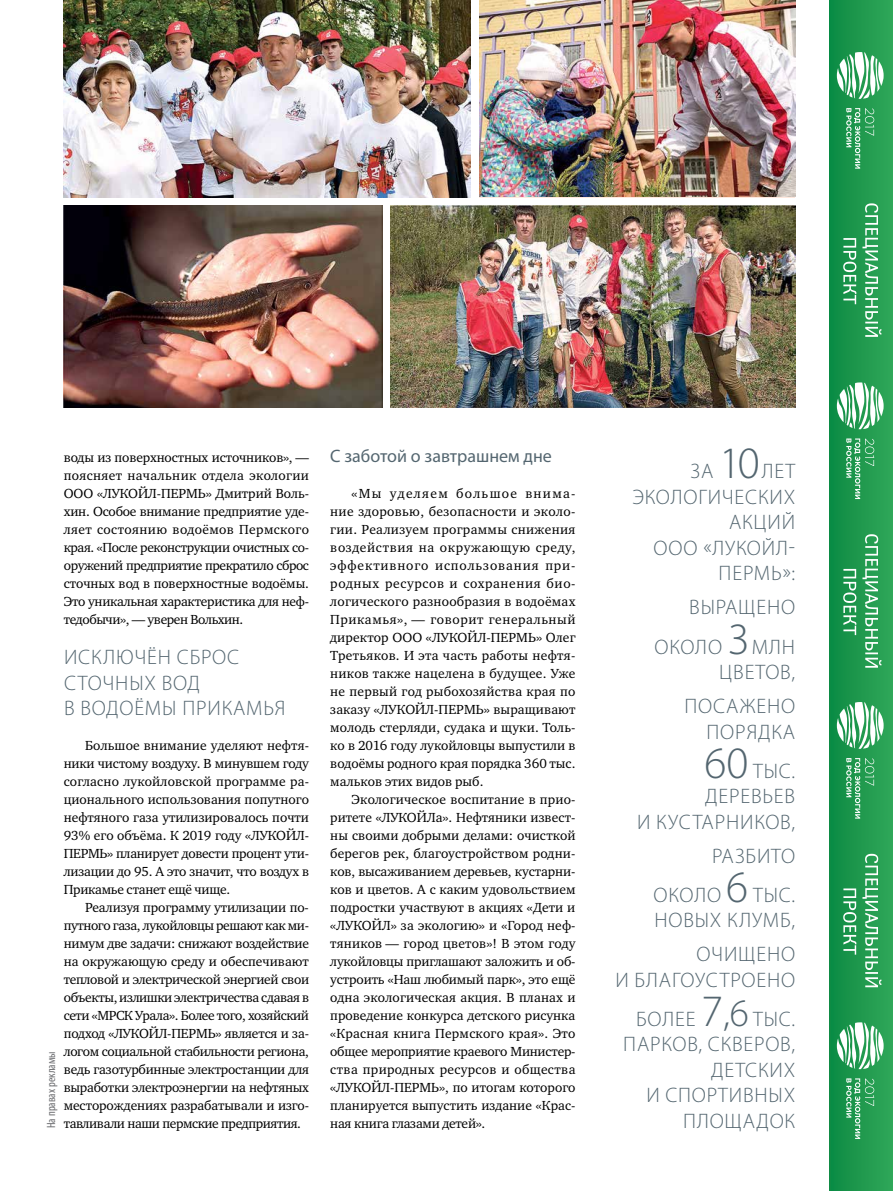
<style>
.page{position:relative;width:893px;height:1191px;background:#fff}
.page>*{position:absolute;margin:0;border:0;box-sizing:border-box;transform-origin:0 0}
.t1{font:300 21px/25.5px "Myriad Pro";letter-spacing:.04em;color:#546670;text-align:right}
.t2{font:18px "Myriad Pro";color:#546670}
.t3{font:13.5px/18px "Charter ITC";letter-spacing:-.02em;color:#000;text-align:justify}
.t4{font:condensed 12px "Myriad Pro";color:#6d6e71}
.s1{font-size:45px}
.s2{font-size:39px}
</style>
<div class="page">
<img style="left:391px;top:205px;width:404px;height:203px">
<img style="left:64px;top:0;width:407px;height:197px">
<img style="left:64px;top:206px;width:318px;height:202px">
<img style="left:479px;top:0;width:316px;height:197px">
<div style="left:829px;top:0;width:64px;height:1191px;background:linear-gradient(to right,#0b8b43,#30a758)"></div>
<hr style="left:829px;top:0;width:2px;height:1191px;background:#138b44">
<svg style="left:843px;top:238px;width:13px;height:66px"></svg>
<svg style="left:862px;top:203px;width:19px;height:134px;background:#58b47a"></svg>
<svg style="left:843px;top:569px;width:13px;height:66px"></svg>
<svg style="left:862px;top:534px;width:19px;height:133px;background:#58b47a"></svg>
<svg style="left:843px;top:888px;width:13px;height:66px"></svg>
<svg style="left:862px;top:853px;width:19px;height:134px;background:#58b47a"></svg>
<svg style="left:837px;top:52px;width:47px;height:47px"></svg>
<svg style="left:846px;top:108px;width:28px;height:61px;background:#45a96b"></svg>
<svg style="left:837px;top:382px;width:47px;height:47px"></svg>
<svg style="left:846px;top:438px;width:28px;height:61px;background:#45a96b"></svg>
<svg style="left:837px;top:702px;width:47px;height:47px"></svg>
<svg style="left:846px;top:758px;width:28px;height:60px;background:#45a96b"></svg>
<svg style="left:837px;top:1022px;width:47px;height:47px"></svg>
<svg style="left:846px;top:1078px;width:28px;height:61px;background:#45a96b"></svg>
<p class="t3" style="left:64px;top:448px;width:247px">воды из поверхностных источников», — поясняет начальник отдела экологии ООО «ЛУКОЙЛ-ПЕРМЬ» Дмитрий Воль&shy;хин. Особое внимание предприятие уде&shy;ляет состоянию водоёмов Пермского края. «После реконструкции очистных со&shy;оружений предприятие прекратило сброс сточных вод в поверхностные водоёмы.<br>Это уникальная характеристика для неф&shy;тедобычи», — уверен Вольхин.</p>
<h1 class="t1" style="left:64px;top:644px;width:223px;text-align:left">ИСКЛЮЧЁН СБРОС<br>СТОЧНЫХ ВОД<br>В ВОДОЁМЫ ПРИКАМЬЯ</h1>
<p class="t3" style="left:64px;top:736px;width:247px;text-indent:21px">Большое внимание уделяют нефтя&shy;ники чистому воздуху. В минувшем году согласно лукойловской программе ра&shy;ционального использования попутного нефтяного газа утилизировалось почти 93% его объёма. К 2019 году «ЛУКОЙЛ-ПЕРМЬ» планирует довести процент ути&shy;лизации до 95. А это значит, что воздух в Прикамье станет ещё чище.</p>
<p class="t3" style="left:64px;top:898px;width:247px;text-indent:21px">Реализуя программу утилизации по&shy;путного газа, лукойловцы решают как ми&shy;нимум две задачи: снижают воздействие на окружающую среду и обеспечивают тепловой и электрической энергией свои объекты, излишки электричества сдавая в сети «МРСК Урала». Более того, хозяйский подход «ЛУКОЙЛ-ПЕРМЬ» является и за&shy;логом социальной стабильности региона, ведь газотурбинные электростанции для выработки электроэнергии на нефтяных месторождениях разрабатывали и изго&shy;тавливали наши пермские предприятия.</p>
<p class="t4" style="left:44px;top:1128px;width:78px;rotate:-90deg">На правах рекламы</p>
<h2 class="t2" style="left:330px;top:445px;width:223px">С заботой о завтрашнем дне</h2>
<p class="t3" style="left:330px;top:484px;width:247px;text-indent:21px">«Мы уделяем большое внима&shy;ние здоровью, безопасности и эколо&shy;гии. Реализуем программы снижения воздействия на окружающую среду, эффективного использования при&shy;родных ресурсов и сохранения био&shy;логического разнообразия в водоёмах Прикамья», — говорит генеральный директор ООО «ЛУКОЙЛ-ПЕРМЬ» Олег Третьяков. И эта часть работы нефтя&shy;ников также нацелена в будущее. Уже не первый год рыбохозяйства края по заказу «ЛУКОЙЛ-ПЕРМЬ» выращивают молодь стерляди, судака и щуки. Толь&shy;ко в 2016 году лукойловцы выпустили в водоёмы родного края порядка 360 тыс. мальков этих видов рыб.</p>
<p class="t3" style="left:330px;top:790px;width:247px;text-indent:21px">Экологическое воспитание в прио&shy;ритете «ЛУКОЙЛа». Нефтяники извест&shy;ны своими добрыми делами: очисткой берегов рек, благоустройством родни&shy;ков, высаживанием деревьев, кустарни&shy;ков и цветов. А с каким удовольствием подростки участвуют в акциях «Дети и «ЛУКОЙЛ» за экологию» и «Город неф&shy;тяников — город цветов»! В этом году лукойловцы приглашают заложить и об&shy;устроить «Наш любимый парк», это ещё одна экологическая акция. В планах и проведение конкурса детского рисунка «Красная книга Пермского края». Это общее мероприятие краевого Министер&shy;ства природных ресурсов и общества «ЛУКОЙЛ-ПЕРМЬ», по итогам которого планируется выпустить издание «Крас&shy;ная книга глазами детей».</p>
<h1 class="t1" style="left:632px;top:458px;width:164px">ЗА <span class="s1">10</span> ЛЕТ<br>ЭКОЛОГИЧЕСКИХ<br>АКЦИЙ<br>ООО «ЛУКОЙЛ-<br>ПЕРМЬ»:</h1>
<h1 class="t1" style="left:654px;top:588px;width:142px;line-height:39px">ВЫРАЩЕНО<br>ОКОЛО <span class="s1">3</span> МЛН</h1>
<h1 class="t1" style="left:684px;top:655px;width:112px;line-height:34px">ЦВЕТОВ,<br>ПОСАЖЕНО</h1>
<h1 class="t1" style="left:705px;top:712px;width:92px;line-height:39px;text-align:left">ПОРЯДКА<br><span class="s1">60</span> ТЫС.</h1>
<h1 class="t1" style="left:637px;top:783px;width:159px">ДЕРЕВЬЕВ<br>И КУСТАРНИКОВ,</h1>
<h1 class="t1" style="left:653px;top:836px;width:143px;line-height:39px">РАЗБИТО<br>ОКОЛО <span class="s1">6</span> ТЫС.</h1>
<h1 class="t1" style="left:654px;top:903px;width:142px;line-height:34px">НОВЫХ КЛУМБ,<br>ОЧИЩЕНО</h1>
<h1 class="t1" style="left:615px;top:960px;width:181px;line-height:39px">И БЛАГОУСТРОЕНО<br>БОЛЕЕ <span class="s1">7</span><span class="s2">,6</span> ТЫС.</h1>
<h1 class="t1" style="left:623px;top:1031px;width:173px">ПАРКОВ, СКВЕРОВ,<br>ДЕТСКИХ<br>И СПОРТИВНЫХ</h1>
<h1 class="t1" style="left:683px;top:1107px;width:114px">ПЛОЩАДОК</h1>
</div>
